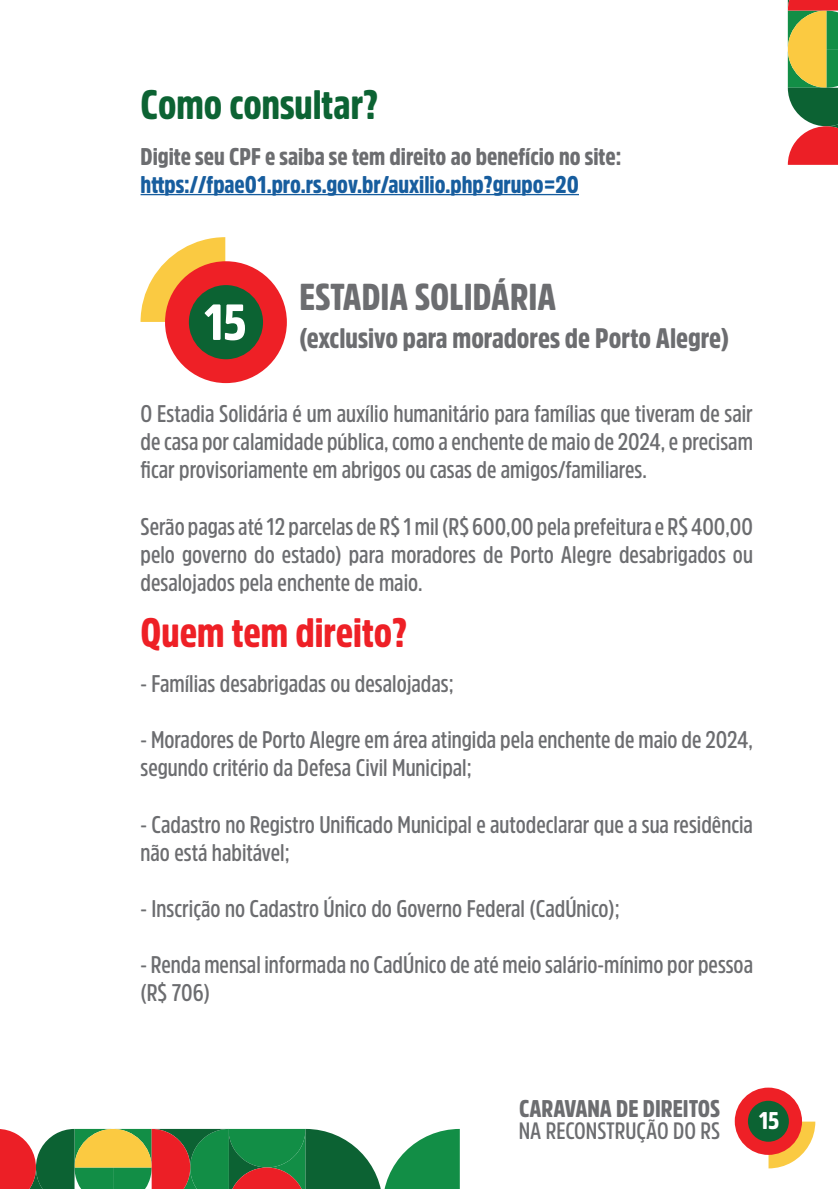
<style>
.page{position:relative;width:838px;height:1189px;background:#fff}
.page>*{position:absolute;margin:0;border:0;box-sizing:border-box;transform-origin:0 0}
.t1{font:900 50.2px "Amsi Pro Cond";color:#fff}
.t2{font:900 40.8px "Amsi Pro Cond";color:#ee2026}
.t3{font:900 40.8px "Amsi Pro Cond";color:#0c6333}
.t4{font:900 37.2px "Amsi Pro Cond";color:#6c6d70}
.t5{font:900 28px "Amsi Pro Cond";color:#6c6d70}
.t6{font:600 24px/28px "Amsi Pro Cond";color:#6c6d70}
.t7{font:900 24px/28.8px "Amsi Pro Cond";color:#175d9e}
.t8{font:900 24px "Amsi Pro Cond";color:#6c6d70}
.t9{font:900 24px "Amsi Pro Cond";color:#fff}
.t10{font:600 23.6px "Amsi Pro Cond";color:#6c6d70}
.s1{color:#6c6d70}
</style>
<div class="page">
<svg style="left:768px;top:1121px;width:47px;height:47px"></svg>
<div style="left:735px;top:1087px;width:67px;height:68px;background:#ee2026;border-radius:50%"></div>
<div style="left:748px;top:1100px;width:41px;height:41px;background:#0c6333;border-radius:50%"></div>
<hr style="left:141px;top:194px;width:438px;height:1px;background:#175d9e">
<svg style="left:141px;top:237px;width:84px;height:85px"></svg>
<div style="left:165px;top:261px;width:122px;height:122px;background:#ee2026;border-radius:50%"></div>
<div style="left:189px;top:285px;width:74px;height:74px;background:#0c6333;border-radius:50%"></div>
<svg style="left:0;top:1129px;width:460px;height:60px;background:#678252"></svg>
<svg style="left:788px;top:0;width:50px;height:165px;background:#a08449"></svg>
<p class="t3" style="left:141px;top:76px;width:239px">Como consultar?</p>
<p class="t7" style="left:141px;top:141px;width:482px"><span class="s1">Digite seu CPF e saiba se tem direito ao benefício no site: </span>https://fpae01.pro.rs.gov.br/auxilio.php?grupo=20</p>
<p class="t1" style="left:204px;top:288px;width:44px">15</p>
<p class="t4" style="left:299px;top:271px;width:258px">ESTADIA SOLIDÁRIA</p>
<p class="t5" style="left:299px;top:319px;width:431px">(exclusivo para moradores de Porto Alegre)</p>
<p class="t6" style="left:141px;top:399px;width:614px;text-align:justify">O Estadia Solidária é um auxílio humanitário para famílias que tiveram de sair de casa por calamidade pública, como a enchente de maio de 2024, e precisam ficar provisoriamente em abrigos ou casas de amigos/familiares.</p>
<p class="t6" style="left:141px;top:511px;width:614px;text-align:justify">Serão pagas até 12 parcelas de R$ 1 mil (R$ 600,00 pela prefeitura e R$ 400,00 pelo governo do estado) para moradores de Porto Alegre desabrigados ou desalojados pela enchente de maio.</p>
<p class="t2" style="left:141px;top:604px;width:268px">Quem tem direito?</p>
<p class="t6" style="left:141px;top:669px;width:315px">- Famílias desabrigadas ou desalojadas;</p>
<p class="t6" style="left:141px;top:725px;width:614px">- Moradores de Porto Alegre em área atingida pela enchente de maio de 2024, segundo critério da Defesa Civil Municipal;</p>
<p class="t6" style="left:141px;top:809px;width:614px">- Cadastro no Registro Unificado Municipal e autodeclarar que a sua residência não está habitável;</p>
<p class="t6" style="left:141px;top:894px;width:481px">- Inscrição no Cadastro Único do Governo Federal (CadÚnico);</p>
<p class="t6" style="left:141px;top:950px;width:614px">- Renda mensal informada no CadÚnico de até meio salário-mínimo por pessoa (R$ 706)</p>
<p class="t8" style="left:519px;top:1092px;width:202px">CARAVANA DE DIREITOS</p>
<p class="t10" style="left:519px;top:1114px;width:203px">NA RECONSTRUÇÃO DO RS</p>
<p class="t9" style="left:759px;top:1104px;width:22px">15</p>
</div>
